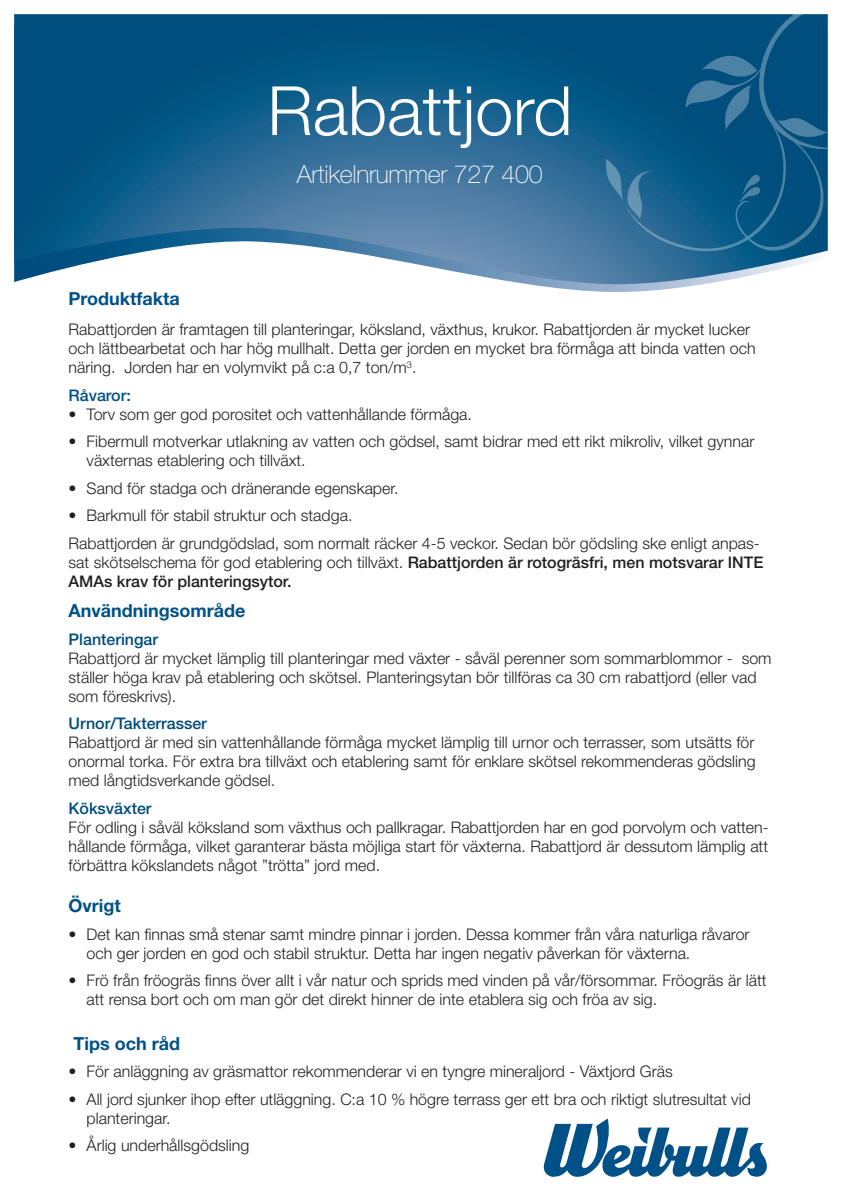
<style>
.page{position:relative;width:842px;height:1191px;background:#fff}
.page>*{position:absolute;margin:0;border:0;box-sizing:border-box;transform-origin:0 0}
.t1{font:300 68px "Helvetica Neue LT Std";color:#fff}
.t2{font:100 25px "Helvetica Neue LT Std";letter-spacing:-.01em;color:#fff}
.address{font:700 18px "Helvetica Neue LT Std";color:#005187}
.address-2{font:300 16px/19px "Helvetica Neue LT Std";color:#231f20}
.address-3{font:500 16px "Helvetica Neue LT Std";color:#004b7d}
.address-4{font:500 16px "Helvetica Neue LT Std";color:#005187}
.s1{font-weight:500}
</style>
<div class="page">
<svg style="left:14px;top:14px;width:802px;height:271px;background:#327199"></svg>
<svg style="left:605px;top:14px;width:223px;height:242px;background:#0e5986"></svg>
<svg style="left:544px;top:1118px;width:223px;height:58px"></svg>
<p class="t1" style="left:267px;top:69px;width:306px">Rabattjord</p>
<p class="t2" style="left:297px;top:160px;width:247px">Artikelnrummer 727 400</p>
<p class="address" style="left:69px;top:287px;width:113px">Produktfakta</p>
<p class="address-2" style="left:69px;top:320px;width:689px">Rabattjorden är framtagen till planteringar, köksland, växthus, krukor. Rabattjorden är mycket lucker och lättbearbetat och har hög mullhalt. Detta ger jorden en mycket bra förmåga att binda vatten och näring. Jorden har en volymvikt på c:a 0,7 ton/m<sup>3</sup>.</p>
<p class="address-4" style="left:69px;top:385px;width:64px">Råvaror:</p>
<p class="address-2" style="left:69px;top:404px;width:405px">• Torv som ger god porositet och vattenhållande förmåga.</p>
<p class="address-2" style="left:87px;top:432px;width:669px;text-indent:-18px">• Fibermull motverkar utlakning av vatten och gödsel, samt bidrar med ett rikt mikroliv, vilket gynnar växternas etablering och tillväxt.</p>
<p class="address-2" style="left:69px;top:478px;width:331px">• Sand för stadga och dränerande egenskaper.</p>
<p class="address-2" style="left:69px;top:506px;width:285px">• Barkmull för stabil struktur och stadga.</p>
<p class="address-2" style="left:69px;top:533px;width:696px">Rabattjorden är grundgödslad, som normalt räcker 4-5 veckor. Sedan bör gödsling ske enligt anpas&shy;sat skötselschema för god etablering och tillväxt. <span class="s1">Rabattjorden är rotogräsfri, men motsvarar INTE<br>AMAs krav för planteringsytor.</span></p>
<p class="address" style="left:69px;top:599px;width:178px">Användningsområde</p>
<p class="address-3" style="left:69px;top:629px;width:91px">Planteringar</p>
<p class="address-2" style="left:69px;top:648px;width:704px">Rabattjord är mycket lämplig till planteringar med växter - såväl perenner som sommarblommor - som ställer höga krav på etablering och skötsel. Planteringsytan bör tillföras ca 30 cm rabattjord (eller vad som föreskrivs).</p>
<p class="address-3" style="left:69px;top:714px;width:140px">Urnor/Takterrasser</p>
<p class="address-2" style="left:69px;top:732px;width:688px;text-align:justify">Rabattjord är med sin vattenhållande förmåga mycket lämplig till urnor och terrasser, som utsätts för onormal torka. För extra bra tillväxt och etablering samt för enklare skötsel rekommenderas gödsling med långtidsverkande gödsel.</p>
<p class="address-3" style="left:69px;top:798px;width:84px">Köksväxter</p>
<p class="address-2" style="left:69px;top:817px;width:702px;text-align:justify">För odling i såväl köksland som växthus och pallkragar. Rabattjorden har en god porvolym och vatten&shy;hållande förmåga, vilket garanterar bästa möjliga start för växterna. Rabattjord är dessutom lämplig att förbättra kökslandets något ”trötta” jord med.</p>
<p class="address" style="left:69px;top:894px;width:54px">Övrigt</p>
<p class="address-2" style="left:87px;top:924px;width:664px;text-indent:-18px">• Det kan finnas små stenar samt mindre pinnar i jorden. Dessa kommer från våra naturliga råvaror och ger jorden en god och stabil struktur. Detta har ingen negativ påverkan för växterna.</p>
<p class="address-2" style="left:87px;top:971px;width:681px;text-indent:-18px">• Frö från fröogräs finns över allt i vår natur och sprids med vinden på vår/försommar. Fröogräs är lätt att rensa bort och om man gör det direkt hinner de inte etablera sig och fröa av sig.</p>
<p class="address" style="left:74px;top:1032px;width:108px">Tips och råd</p>
<p class="address-2" style="left:69px;top:1062px;width:606px">• För anläggning av gräsmattor rekommenderar vi en tyngre mineraljord - Växtjord Gräs</p>
<p class="address-2" style="left:87px;top:1089px;width:666px;text-indent:-18px">• All jord sjunker ihop efter utläggning. C:a 10 % högre terrass ger ett bra och riktigt slutresultat vid planteringar.</p>
<p class="address-2" style="left:69px;top:1136px;width:182px">• Årlig underhållsgödsling</p>
</div>
